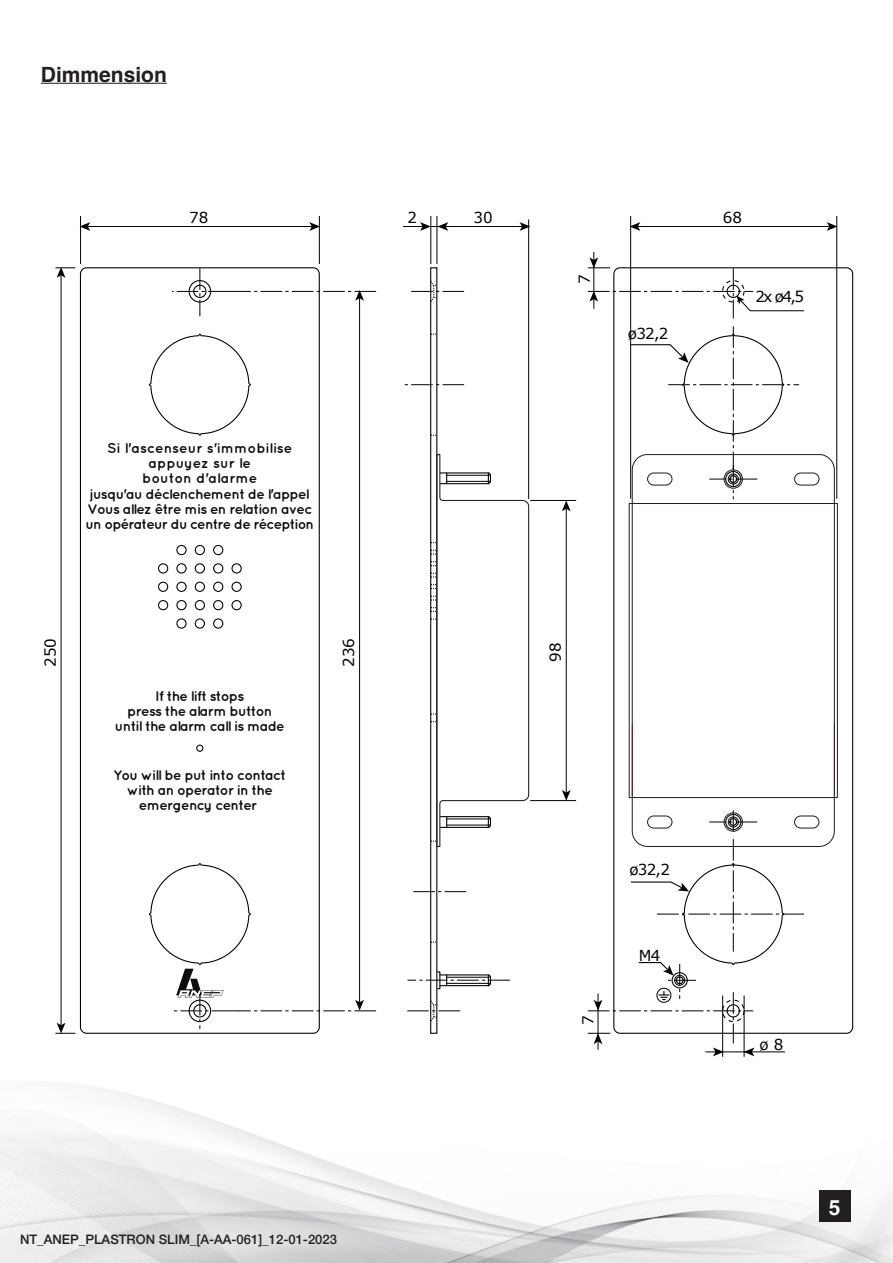
<style>
.page{position:relative;width:893px;height:1263px;background:#fff}
.page>*{position:absolute;margin:0;border:0;box-sizing:border-box;transform-origin:0 0}
.t1{font:700 21px "Helvetica";color:#231f20}
.t2{font:700 21px "Helvetica";color:#fff}
.t3{font:15.15px "Verdana";color:#000}
.t4{font:700 14.1px/15.3px "Quicksand";letter-spacing:-.05em;color:#0f0b11;text-align:center}
.t5{font:500 13.05px "Helvetica Neue";color:#231f20}
</style>
<div class="page">
<img style="left:0;top:82px;width:893px;height:1181px">
<div style="left:819px;top:1191px;width:31px;height:31px;background:#231f20"></div>
<hr style="left:705px;top:1051px;width:80px;height:1px;background:#000">
<hr style="left:744px;top:995px;width:1px;height:62px;background:#000">
<hr style="left:722px;top:995px;width:1px;height:62px;background:#000">
<svg style="left:55px;top:1023px;width:20px;height:11px"></svg>
<hr style="left:61px;top:275px;width:1px;height:752px;background:#000">
<svg style="left:55px;top:267px;width:20px;height:11px"></svg>
<hr style="left:359px;top:298px;width:1px;height:706px;background:#000">
<hr style="left:530px;top:800px;width:46px;height:1px;background:#000">
<hr style="left:530px;top:500px;width:46px;height:1px;background:#000">
<svg style="left:562px;top:790px;width:9px;height:11px"></svg>
<hr style="left:566px;top:508px;width:1px;height:287px;background:#000">
<svg style="left:562px;top:501px;width:9px;height:10px"></svg>
<hr style="left:319px;top:216px;width:1px;height:48px;background:#000">
<hr style="left:528px;top:219px;width:1px;height:280px;background:#000">
<hr style="left:80px;top:216px;width:1px;height:48px;background:#000">
<hr style="left:87px;top:226px;width:225px;height:1px;background:#000">
<svg style="left:309px;top:222px;width:11px;height:9px"></svg>
<svg style="left:80px;top:222px;width:10px;height:9px"></svg>
<hr style="left:836px;top:216px;width:1px;height:283px;background:#000">
<hr style="left:630px;top:216px;width:1px;height:283px;background:#000">
<hr style="left:637px;top:226px;width:193px;height:1px;background:#000">
<svg style="left:827px;top:222px;width:10px;height:9px"></svg>
<svg style="left:630px;top:222px;width:10px;height:9px"></svg>
<svg style="left:520px;top:222px;width:10px;height:9px"></svg>
<div style="left:430px;top:267px;width:7px;height:767px;border:1px solid #000"></div>
<svg style="left:411px;top:891px;width:55px;height:1px"></svg>
<hr style="left:403px;top:226px;width:120px;height:1px;background:#000">
<svg style="left:420px;top:222px;width:11px;height:9px"></svg>
<svg style="left:438px;top:222px;width:10px;height:9px"></svg>
<hr style="left:437px;top:216px;width:1px;height:48px;background:#000">
<hr style="left:431px;top:216px;width:1px;height:48px;background:#000">
<svg style="left:403px;top:384px;width:61px;height:1px"></svg>
<svg style="left:320px;top:268px;width:56px;height:48px"></svg>
<svg style="left:411px;top:280px;width:53px;height:23px"></svg>
<svg style="left:407px;top:999px;width:56px;height:23px"></svg>
<div style="left:437px;top:971px;width:3px;height:18px;border:1px solid #000"></div>
<svg style="left:407px;top:974px;width:103px;height:13px"></svg>
<svg style="left:613px;top:267px;width:241px;height:767px"></svg>
<hr style="left:594px;top:252px;width:1px;height:57px;background:#000">
<svg style="left:588px;top:257px;width:216px;height:62px"></svg>
<svg style="left:630px;top:810px;width:174px;height:141px"></svg>
<svg style="left:629px;top:326px;width:170px;height:173px"></svg>
<svg style="left:588px;top:961px;width:166px;height:95px"></svg>
<svg style="left:431px;top:453px;width:99px;height:394px"></svg>
<svg style="left:631px;top:454px;width:204px;height:393px"></svg>
<div style="left:629px;top:503px;width:209px;height:295px;border:1px solid #231f20"></div>
<div style="left:647px;top:815px;width:25px;height:13px;border:1px solid #231f20;border-radius:6px"></div>
<div style="left:794px;top:815px;width:25px;height:13px;border:1px solid #231f20;border-radius:6px"></div>
<div style="left:724px;top:812px;width:19px;height:20px;border:1px solid #231f20;border-radius:50%"></div>
<div style="left:647px;top:472px;width:25px;height:14px;border:1px solid #231f20;border-radius:6px"></div>
<div style="left:794px;top:472px;width:25px;height:14px;border:1px solid #231f20;border-radius:6px"></div>
<div style="left:724px;top:469px;width:19px;height:20px;border:1px solid #231f20;border-radius:50%"></div>
<svg style="left:79px;top:267px;width:241px;height:767px"></svg>
<svg style="left:172px;top:969px;width:204px;height:60px"></svg>
<div style="left:195px;top:582px;width:10px;height:10px;border:1px solid #000;border-radius:50%"></div>
<div style="left:158px;top:582px;width:10px;height:10px;border:1px solid #000;border-radius:50%"></div>
<div style="left:176px;top:582px;width:11px;height:10px;border:1px solid #000;border-radius:50%"></div>
<div style="left:213px;top:582px;width:10px;height:10px;border:1px solid #000;border-radius:50%"></div>
<div style="left:231px;top:582px;width:11px;height:10px;border:1px solid #000;border-radius:50%"></div>
<div style="left:195px;top:618px;width:10px;height:11px;border:1px solid #000;border-radius:50%"></div>
<div style="left:195px;top:600px;width:10px;height:10px;border:1px solid #000;border-radius:50%"></div>
<div style="left:195px;top:563px;width:10px;height:10px;border:1px solid #000;border-radius:50%"></div>
<div style="left:195px;top:545px;width:10px;height:10px;border:1px solid #000;border-radius:50%"></div>
<div style="left:176px;top:618px;width:11px;height:11px;border:1px solid #000;border-radius:50%"></div>
<div style="left:176px;top:600px;width:11px;height:10px;border:1px solid #000;border-radius:50%"></div>
<div style="left:176px;top:563px;width:11px;height:10px;border:1px solid #000;border-radius:50%"></div>
<div style="left:158px;top:600px;width:10px;height:10px;border:1px solid #000;border-radius:50%"></div>
<div style="left:158px;top:563px;width:10px;height:10px;border:1px solid #000;border-radius:50%"></div>
<div style="left:231px;top:600px;width:11px;height:10px;border:1px solid #000;border-radius:50%"></div>
<div style="left:231px;top:563px;width:11px;height:10px;border:1px solid #000;border-radius:50%"></div>
<div style="left:176px;top:545px;width:11px;height:10px;border:1px solid #000;border-radius:50%"></div>
<div style="left:213px;top:618px;width:10px;height:11px;border:1px solid #000;border-radius:50%"></div>
<div style="left:213px;top:600px;width:10px;height:10px;border:1px solid #000;border-radius:50%"></div>
<div style="left:213px;top:563px;width:10px;height:10px;border:1px solid #000;border-radius:50%"></div>
<div style="left:213px;top:545px;width:10px;height:10px;border:1px solid #000;border-radius:50%"></div>
<div style="left:196px;top:745px;width:7px;height:7px;border:1px solid #000;border-radius:50%"></div>
<hr style="left:41px;top:83px;width:126px;height:1px;background:#231f20">
<p class="t1" style="left:41px;top:61px;width:128px">Dimmension</p>
<p class="t3" style="left:189px;top:207px;width:21px">78</p>
<p class="t3" style="left:407px;top:207px;width:11px">2</p>
<p class="t3" style="left:474px;top:207px;width:21px">30</p>
<p class="t3" style="left:723px;top:207px;width:21px">68</p>
<p class="t3" style="left:574px;top:284px;width:11px;rotate:-90deg">7</p>
<p class="t3" style="left:628px;top:323px;width:42px">ø32,2</p>
<p class="t3" style="left:755px;top:286px;width:50px">2x ø4,5</p>
<p class="t4" style="left:86px;top:440px;width:230px">Si l'ascenseur s'immobilise appuyez sur le<br>bouton d'alarme<br>jusqu'au déclenchement de l'appel<br>Vous allez être mis en relation avec un opérateur du centre de réception</p>
<p class="t3" style="left:40px;top:667px;width:30px;rotate:-90deg">250</p>
<p class="t3" style="left:338px;top:667px;width:30px;rotate:-90deg">236</p>
<p class="t3" style="left:545px;top:662px;width:21px;rotate:-90deg">98</p>
<p class="t4" style="left:115px;top:688px;width:171px">If the lift stops<br>press the alarm button until the alarm call is made</p>
<p class="t4" style="left:114px;top:767px;width:174px">You will be put into contact with an operator in the emergency center</p>
<p class="t3" style="left:577px;top:1025px;width:11px;rotate:-90deg">7</p>
<p class="t3" style="left:629px;top:859px;width:42px">ø32,2</p>
<p class="t3" style="left:639px;top:945px;width:23px">M4</p>
<p class="t3" style="left:759px;top:1034px;width:26px">ø 8</p>
<p class="t5" style="left:20px;top:1228px;width:318px">NT_ANEP_PLASTRON SLIM_[A-AA-061]_12-01-2023</p>
<h1 class="t2" style="left:829px;top:1194px;width:13px">5</h1>
</div>
